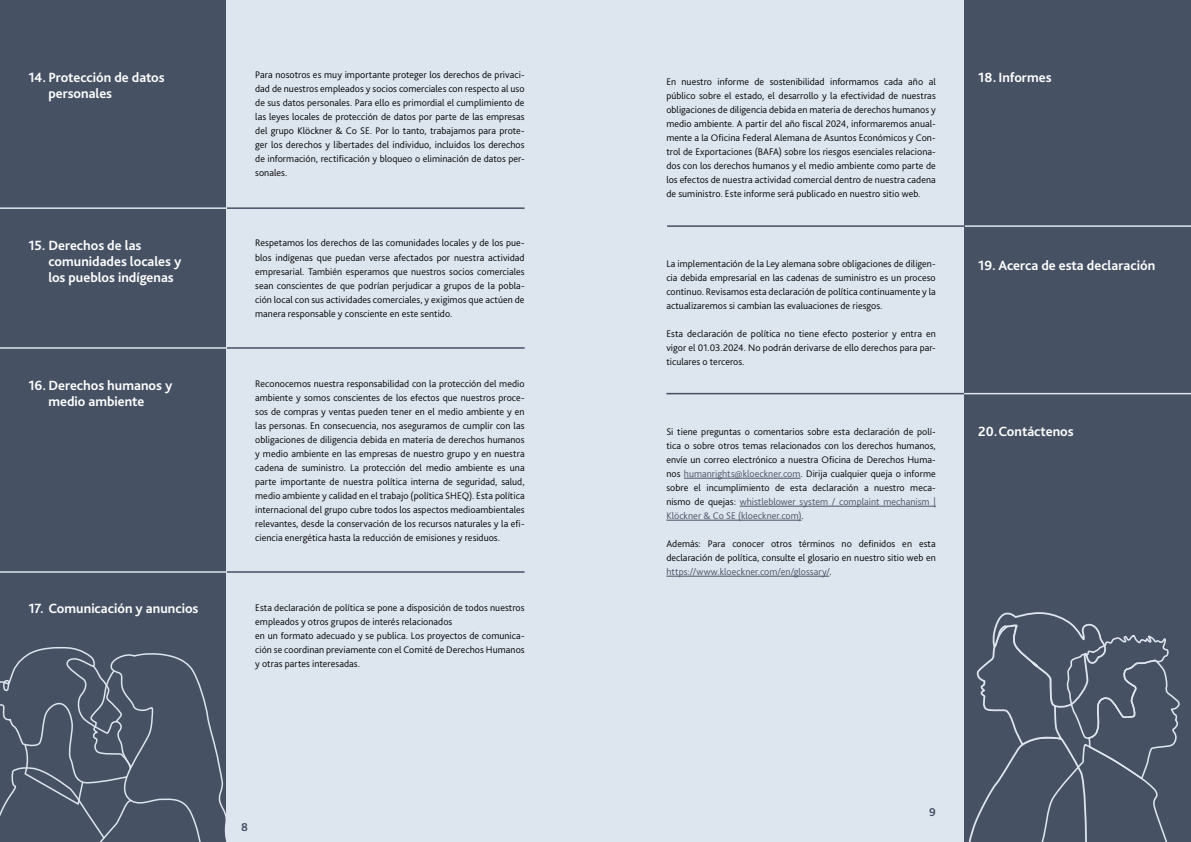
<style>
.page{position:relative;width:1191px;height:842px;background:#fff}
.page>*{position:absolute;margin:0;border:0;box-sizing:border-box;transform-origin:0 0}
.Subheads{font:700 14px/16px "Kl Bliss";color:#fff}
.t1{font:700 12px "Kl Bliss";color:#475164}
.Copy{font:300 10px/14px "Kl Bliss";letter-spacing:.005em;color:#000;text-align:justify}
.s1{color:#475164}
</style>
<div class="page">
<div style="left:0;top:0;width:227px;height:842px;background:#475164"></div>
<div style="left:964px;top:0;width:227px;height:842px;background:#475164"></div>
<div style="left:227px;top:0;width:737px;height:842px;background:#dde5ee"></div>
<hr style="left:227px;top:207px;width:297px;height:2px;background:#475164">
<hr style="left:0;top:207px;width:227px;height:2px;background:#dde5ee">
<hr style="left:227px;top:347px;width:297px;height:2px;background:#475164">
<hr style="left:0;top:347px;width:227px;height:2px;background:#dde5ee">
<hr style="left:227px;top:571px;width:297px;height:2px;background:#475164">
<hr style="left:0;top:571px;width:227px;height:2px;background:#dde5ee">
<hr style="left:684px;top:478px;width:116px;height:1px;background:#475164">
<hr style="left:739px;top:506px;width:196px;height:1px;background:#475164">
<hr style="left:666px;top:520px;width:135px;height:1px;background:#475164">
<hr style="left:666px;top:576px;width:163px;height:1px;background:#475164">
<hr style="left:667px;top:225px;width:297px;height:2px;background:#475164">
<hr style="left:964px;top:225px;width:227px;height:2px;background:#dde5ee">
<hr style="left:666px;top:393px;width:298px;height:1px;background:#475164">
<hr style="left:964px;top:393px;width:227px;height:1px;background:#dde5ee">
<svg style="left:0;top:645px;width:227px;height:197px"></svg>
<svg style="left:968px;top:612px;width:212px;height:230px"></svg>
<p class="Subheads" style="left:48px;top:69px;width:118px;text-indent:-20px">14. Protección de datos personales</p>
<p class="Copy" style="left:255px;top:68px;width:271px">Para nosotros es muy importante proteger los derechos de privaci&shy;dad de nuestros empleados y socios comerciales con respecto al uso de sus datos personales. Para ello es primordial el cumplimiento de las leyes locales de protección de datos por parte de las empresas del grupo Klöckner &amp; Co SE. Por lo tanto, trabajamos para prote&shy;ger los derechos y libertades del individuo, incluidos los derechos de información, rectificación y bloqueo o eliminación de datos per&shy;sonales.</p>
<p class="Copy" style="left:666px;top:74px;width:271px">En nuestro informe de sostenibilidad informamos cada año al público sobre el estado, el desarrollo y la efectividad de nuestras obligaciones de diligencia debida en materia de derechos humanos y medio ambiente. A partir del año fiscal 2024, informaremos anual&shy;mente a la Oficina Federal Alemana de Asuntos Económicos y Con&shy;trol de Exportaciones (BAFA) sobre los riesgos esenciales relaciona&shy;dos con los derechos humanos y el medio ambiente como parte de los efectos de nuestra actividad comercial dentro de nuestra cadena de suministro. Este informe será publicado en nuestro sitio web.</p>
<p class="Subheads" style="left:978px;top:69px;width:75px">18.Informes</p>
<p class="Subheads" style="left:48px;top:237px;width:134px;text-indent:-20px">15. Derechos de las comunidades locales y los pueblos indígenas</p>
<p class="Copy" style="left:255px;top:236px;width:271px">Respetamos los derechos de las comunidades locales y de los pue&shy;blos indígenas que puedan verse afectados por nuestra actividad empresarial. También esperamos que nuestros socios comerciales sean conscientes de que podrían perjudicar a grupos de la pobla&shy;ción local con sus actividades comerciales, y exigimos que actúen de manera responsable y consciente en este sentido.</p>
<p class="Copy" style="left:666px;top:256px;width:271px">La implementación de la Ley alemana sobre obligaciones de diligen&shy;cia debida empresarial en las cadenas de suministro es un proceso continuo. Revisamos esta declaración de política continuamente y la actualizaremos si cambian las evaluaciones de riesgos.</p>
<p class="Copy" style="left:666px;top:326px;width:271px">Esta declaración de política no tiene efecto posterior y entra en vigor el 01.03.2024. No podrán derivarse de ello derechos para par&shy;ticulares o terceros.</p>
<p class="Subheads" style="left:978px;top:257px;width:178px">19. Acerca de esta declaración</p>
<p class="Subheads" style="left:28px;top:377px;width:145px;text-align:center">16.Derechos humanos y medio ambiente</p>
<p class="Copy" style="left:255px;top:376px;width:271px">Reconocemos nuestra responsabilidad con la protección del medio ambiente y somos conscientes de los efectos que nuestros proce&shy;sos de compras y ventas pueden tener en el medio ambiente y en las personas. En consecuencia, nos aseguramos de cumplir con las obligaciones de diligencia debida en materia de derechos humanos y medio ambiente en las empresas de nuestro grupo y en nuestra cadena de suministro. La protección del medio ambiente es una parte importante de nuestra política interna de seguridad, salud, medio ambiente y calidad en el trabajo (política SHEQ). Esta política internacional del grupo cubre todos los aspectos medioambientales relevantes, desde la conservación de los recursos naturales y la efi&shy;ciencia energética hasta la reducción de emisiones y residuos.</p>
<p class="Copy" style="left:666px;top:424px;width:271px">Si tiene preguntas o comentarios sobre esta declaración de polí&shy;tica o sobre otros temas relacionados con los derechos humanos, envíe un correo electrónico a nuestra Oficina de Derechos Huma&shy;nos <span class="s1">humanrights@kloeckner.com</span>. Dirija cualquier queja o informe sobre el incumplimiento de esta declaración a nuestro meca&shy;nismo de quejas: <span class="s1">whistleblower system / complaint mechanism | Klöckner &amp; Co SE (kloeckner.com)</span>.</p>
<p class="Copy" style="left:666px;top:536px;width:271px">Además: Para conocer otros términos no definidos en esta declaración de política, consulte el glosario en nuestro sitio web en <span class="s1">https://www.kloeckner.com/en/glossary/</span>.</p>
<p class="Subheads" style="left:978px;top:423px;width:97px">20.Contáctenos</p>
<p class="Subheads" style="left:28px;top:600px;width:171px">17. Comunicación y anuncios</p>
<p class="Copy" style="left:255px;top:600px;width:271px">Esta declaración de política se pone a disposición de todos nuestros empleados y otros grupos de interés relacionados</p>
<p class="Copy" style="left:255px;top:628px;width:271px">en un formato adecuado y se publica. Los proyectos de comunica&shy;ción se coordinan previamente con el Comité de Derechos Humanos y otras partes interesadas.</p>
<p class="t1" style="left:929px;top:805px;width:8px">9</p>
<p class="t1" style="left:241px;top:820px;width:8px">8</p>
</div>
